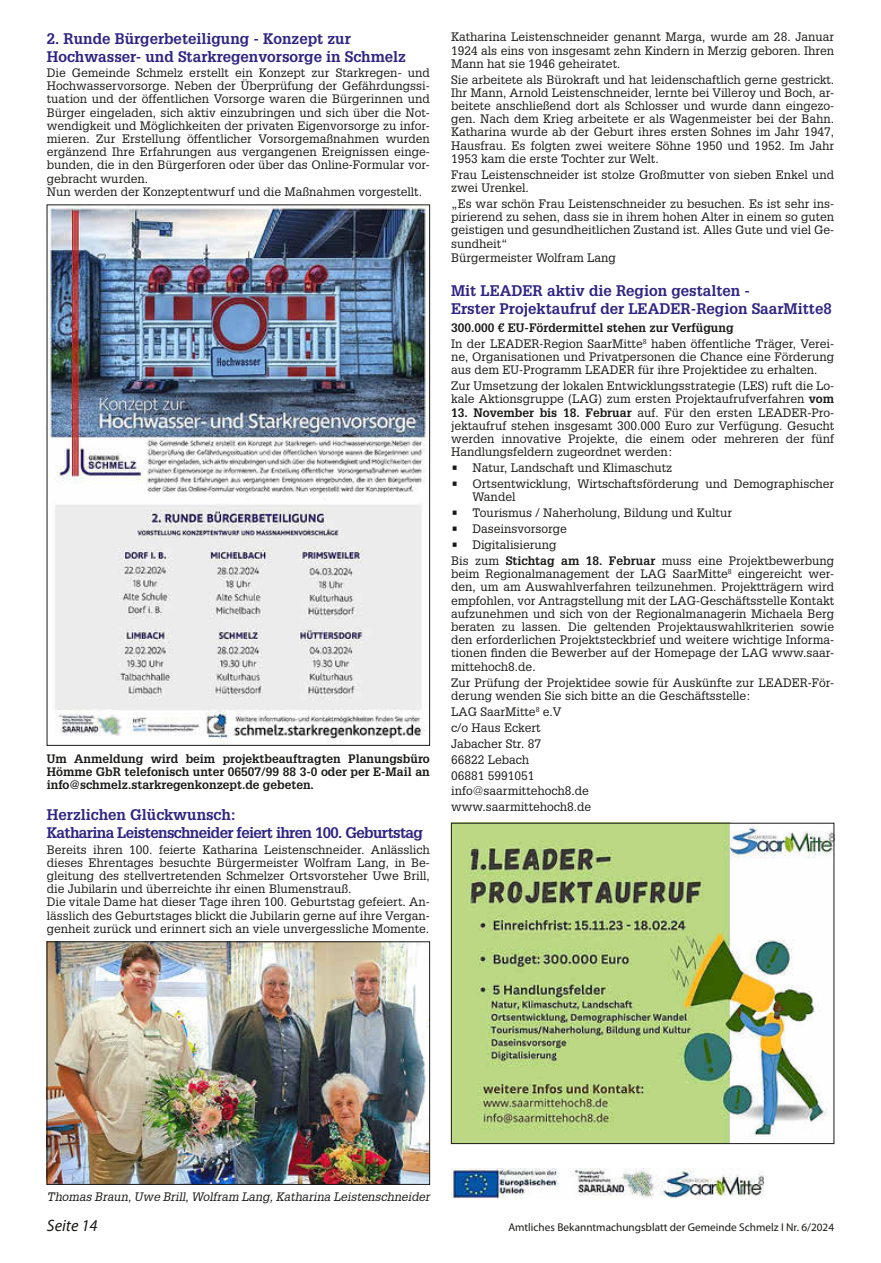
<style>
.page{position:relative;width:881px;height:1263px;background:#fff}
.page>*{position:absolute;margin:0;border:0;box-sizing:border-box;transform-origin:0 0}
.t1{font:italic 16.5px "Myriad Pro";color:#1a1a18}
.t2{font:700 15px/18px "Glypha LT";color:#2f2483}
.t3{font:700 15px/18px "Glypha LT";letter-spacing:-.04em;color:#2f2483}
.t4{font:12px/13.2px "Glypha LT";color:#1a1a18}
.t5{font:700 12px/13.2px "Glypha LT";color:#1a1a18;text-align:justify}
.t6{font:italic 12px "Glypha LT";color:#1a1a18}
.t7{font:11.25px "Myriad Pro";color:#1a1a18}
.s1{font-weight:700}
</style>
<div class="page">
<img style="left:453px;top:825px;width:378px;height:317px">
<div style="left:451px;top:823px;width:382px;height:321px;border:1px solid #1a1a18"></div>
<img style="left:451px;top:1168px;width:312px;height:31px">
<img style="left:49px;top:207px;width:377px;height:536px">
<img style="left:49px;top:943px;width:378px;height:239px">
<div style="left:47px;top:941px;width:382px;height:243px;border:1px solid #1a1a18"></div>
<p class="t2" style="left:47px;top:29px;width:360px">2. Runde Bürgerbeteiligung - Konzept zur<br>Hochwasser- und Starkregenvorsorge in Schmelz</p>
<p class="t4" style="left:47px;top:66px;width:384px">Die Gemeinde Schmelz erstellt ein Konzept zur Starkregen- und Hochwasservorsorge. Neben der Überprüfung der Gefährdungssi&shy;tuation und der öffentlichen Vorsorge waren die Bürgerinnen und Bürger eingeladen, sich aktiv einzubringen und sich über die Not&shy;wendigkeit und Möglichkeiten der privaten Eigenvorsorge zu infor&shy;mieren. Zur Erstellung öffentlicher Vorsorgemaßnahmen wurden ergänzend Ihre Erfahrungen aus vergangenen Ereignissen einge&shy;bunden, die in den Bürgerforen oder über das Online-Formular vor&shy;gebracht wurden.<br>Nun werden der Konzeptentwurf und die Maßnahmen vorgestellt.</p>
<p class="t5" style="left:47px;top:752px;width:384px">Um Anmeldung wird beim projektbeauftragten Planungsbüro Hömme GbR telefonisch unter 06507/99 88 3-0 oder per E-Mail an info@schmelz.starkregenkonzept.de gebeten.</p>
<p class="t3" style="left:47px;top:805px;width:377px">Herzlichen Glückwunsch:<br>Katharina Leistenschneider feiert ihren 100. Geburtstag</p>
<p class="t4" style="left:47px;top:842px;width:384px">Bereits ihren 100. feierte Katharina Leistenschneider. Anlässlich dieses Ehrentages besuchte Bürgermeister Wolfram Lang, in Be&shy;gleitung des stellvertretenden Schmelzer Ortsvorsteher Uwe Brill, die Jubilarin und überreichte ihr einen Blumenstrauß.<br>Die vitale Dame hat dieser Tage ihren 100. Geburtstag gefeiert. An&shy;lässlich des Geburtstages blickt die Jubilarin gerne auf ihre Vergan&shy;genheit zurück und erinnert sich an viele unvergessliche Momente.</p>
<p class="t4" style="left:451px;top:30px;width:384px;text-align:justify">Katharina Leistenschneider genannt Marga, wurde am 28. Januar 1924 als eins von insgesamt zehn Kindern in Merzig geboren. Ihren Mann hat sie 1946 geheiratet.</p>
<p class="t4" style="left:451px;top:73px;width:384px">Sie arbeitete als Bürokraft und hat leidenschaftlich gerne gestrickt.<br>Ihr Mann, Arnold Leistenschneider, lernte bei Villeroy und Boch, ar&shy;beitete anschließend dort als Schlosser und wurde dann eingezo&shy;gen. Nach dem Krieg arbeitete er als Wagenmeister bei der Bahn.<br>Katharina wurde ab der Geburt ihres ersten Sohnes im Jahr 1947, Hausfrau. Es folgten zwei weitere Söhne 1950 und 1952. Im Jahr 1953 kam die erste Tochter zur Welt.</p>
<p class="t4" style="left:451px;top:168px;width:384px">Frau Leistenschneider ist stolze Großmutter von sieben Enkel und zwei Urenkel.</p>
<p class="t4" style="left:451px;top:197px;width:384px;text-align:justify">„Es war schön Frau Leistenschneider zu besuchen. Es ist sehr ins&shy;pirierend zu sehen, dass sie in ihrem hohen Alter in einem so guten geistigen und gesundheitlichen Zustand ist. Alles Gute und viel Ge&shy;sundheit“</p>
<p class="t4" style="left:451px;top:251px;width:166px">Bürgermeister Wolfram Lang</p>
<p class="t2" style="left:451px;top:281px;width:382px">Mit LEADER aktiv die Region gestalten -<br>Erster Projektaufruf der LEADER-Region SaarMitte8</p>
<p class="t4" style="left:451px;top:319px;width:384px;line-height:15.9px"><span class="s1">300.000 € EU-Fördermittel stehen zur Verfügung<br></span>In der LEADER-Region SaarMitte<sup>8</sup> haben öffentliche Träger, Verei-</p>
<p class="t4" style="left:451px;top:350px;width:384px">ne, Organisationen und Privatpersonen die Chance eine Förderung aus dem EU-Programm LEADER für ihre Projektidee zu erhalten.</p>
<p class="t4" style="left:451px;top:379px;width:384px">Zur Umsetzung der lokalen Entwicklungsstrategie (LES) ruft die Lo&shy;kale Aktionsgruppe (LAG) zum ersten Projektaufrufverfahren <span class="s1">vom</span></p>
<p class="t4" style="left:451px;top:405px;width:384px;text-align:justify"><span class="s1">13. November bis 18. Februar</span> auf. Für den ersten LEADER-Pro&shy;jektaufruf stehen insgesamt 300. 000 Euro zur Verfügung. Gesucht werden innovative Projekte, die einem oder mehreren der fünf Handlungsfeldern zugeordnet werden:</p>
<p class="t4" style="left:451px;top:461px;width:222px">• Natur, Landschaft und Klimaschutz</p>
<p class="t4" style="left:472px;top:477px;width:363px;text-indent:-21px">• Ortsentwicklung, Wirtschaftsförderung und Demographischer<br>Wandel</p>
<p class="t4" style="left:451px;top:506px;width:282px">• Tourismus / Naherholung, Bildung und Kultur</p>
<p class="t4" style="left:451px;top:522px;width:117px">• Daseinsvorsorge</p>
<p class="t4" style="left:451px;top:537px;width:384px;line-height:15.9px">• Digitalisierung<br>Bis zum <span class="s1">Stichtag am 18. Februar</span> muss eine Projektbewerbung</p>
<p class="t4" style="left:451px;top:567px;width:384px;text-align:justify">beim Regionalmanagement der LAG SaarMitte<sup>8</sup> eingereicht wer&shy;den, um am Auswahlverfahren teilzunehmen. Projektträgern wird empfohlen, vor Antragstellung mit der LAG-Geschäftsstelle Kontakt aufzunehmen und sich von der Regionalmanagerin Michaela Berg beraten zu lassen. Die geltenden Projektauswahlkriterien sowie den erforderlichen Projektsteckbrief und weitere wichtige Informa&shy;tionen finden die Bewerber auf der Homepage der LAG www. saar&shy;mittehoch8. de.</p>
<p class="t4" style="left:451px;top:675px;width:384px">Zur Prüfung der Projektidee sowie für Auskünfte zur LEADER-För&shy;derung wenden Sie sich bitte an die Geschäftsstelle:</p>
<p class="t4" style="left:451px;top:703px;width:141px;line-height:15.9px">LAG SaarMitte<sup>8</sup> e. V<br>c/o Haus Eckert<br>Jabacher Str. 87<br>66822 Lebach<br>06881 5991051 info@saarmittehoch8. de www. saarmittehoch8. de</p>
<p class="t6" style="left:47px;top:1189px;width:384px">Thomas Braun, Uwe Brill, Wolfram Lang, Katharina Leistenschneider</p>
<h1 class="t1" style="left:47px;top:1215px;width:52px">Seite 14</h1>
<p class="t7" style="left:508px;top:1220px;width:327px">Amtliches Bekanntmachungsblatt der Gemeinde Schmelz I Nr. 6/2024</p>
</div>
